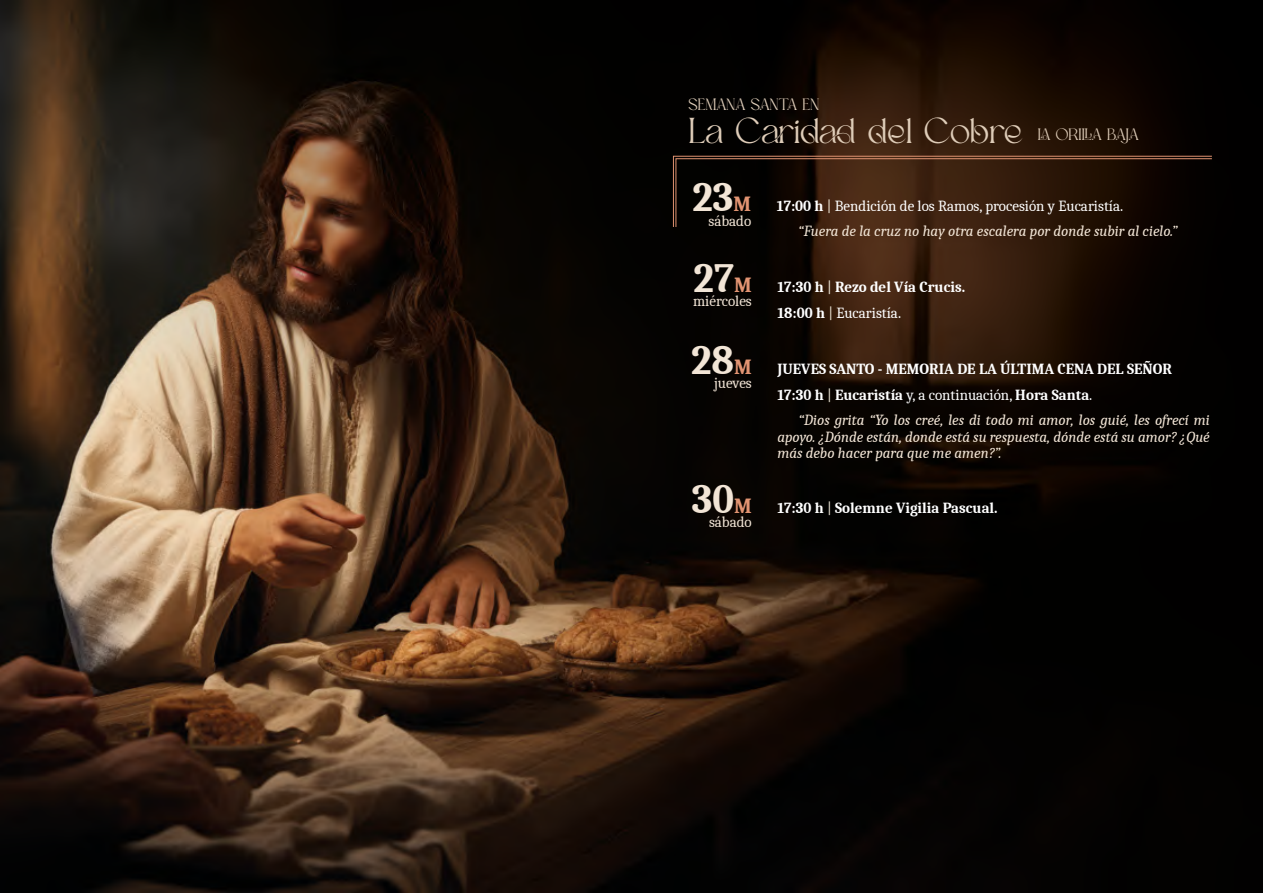
<style>
.page{position:relative;width:1263px;height:893px;background:#fff}
.page>*{position:absolute;margin:0;border:0;box-sizing:border-box;transform-origin:0 0}
.t1{font:700 40.5px "Caladea";color:#f2e5d6}
.t2{font:36px "Biheastra";letter-spacing:-.005em;color:#dfcdb9}
.t3{font:16.5px "Biheastra";color:#dfcdb9}
.t4{font:italic 15px/16.5px "Caladea";color:#f2e5d6;text-align:justify}
.t5{font:700 15px/26.5px "Caladea";color:#fff}
.t6{font:15px "Caladea";color:#f2e5d6}
.s1{font-size:16.5px}
.s2{font-size:21px;color:#e29472}
.s3{font-weight:700;font-style:normal;color:#fff}
.s4{font-style:normal;color:#f8f1e1}
.s5{font-style:normal;color:#fff}
.s6{font-weight:400;color:#f8f1e1}
.s7{font-weight:400}
</style>
<div class="page">
<img style="left:0;top:0;width:1263px;height:893px">
<svg style="left:673px;top:156px;width:539px;height:71px;background:#28160a"></svg>
<p class="t3" style="left:688px;top:96px;width:132px">SEMANA SANTA EN</p>
<h2 class="t2" style="left:688px;top:113px;width:452px">La Caridad del Cobre <span class="s1">LA ORILLA BAJA</span></h2>
<h1 class="t1" style="left:692px;top:173px;width:60px">23<span class="s2">M</span></h1>
<p class="t6" style="left:708px;top:212px;width:44px">sábado</p>
<h1 class="t1" style="left:693px;top:253px;width:60px">27<span class="s2">M</span></h1>
<p class="t6" style="left:693px;top:292px;width:60px">miércoles</p>
<h1 class="t1" style="left:691px;top:335px;width:62px">28<span class="s2">M</span></h1>
<p class="t6" style="left:714px;top:374px;width:39px">jueves</p>
<h1 class="t1" style="left:692px;top:474px;width:61px">30<span class="s2">M</span></h1>
<p class="t6" style="left:709px;top:513px;width:44px">sábado</p>
<p class="t4" style="left:798px;top:193px;width:381px;line-height:25px;text-indent:-21px"><span class="s3">17:00 h</span> <span class="s4">|</span> <span class="s5">Bendición de los Ramos, procesión y Eucaristía.<br></span>“Fuera de la cruz no hay otra escalera por donde subir al cielo.”</p>
<p class="t5" style="left:777px;top:273px;width:189px">17:30 h <span class="s6">|</span> Rezo del Vía Crucis.<br>18:00 h <span class="s6">|</span> <span class="s7">Eucaristía.</span></p>
<p class="t5" style="left:777px;top:355px;width:396px">JUEVES SANTO - MEMORIA DE LA ÚLTIMA CENA DEL SEÑOR<br>17:30 h <span class="s6">|</span> Eucaristía <span class="s7">y, a continuación,</span> Hora Santa<span class="s7">.</span></p>
<p class="t4" style="left:777px;top:412px;width:434px;text-indent:21px">“Dios grita “Yo los creé, les di todo mi amor, los guié, les ofrecí mi apoyo. ¿Dónde están, donde está su respuesta, dónde está su amor? ¿Qué más debo hacer para que me amen?”.</p>
<p class="t5" style="left:777px;top:494px;width:222px">17:30 h <span class="s6">|</span> Solemne Vigilia Pascual.</p>
</div>
